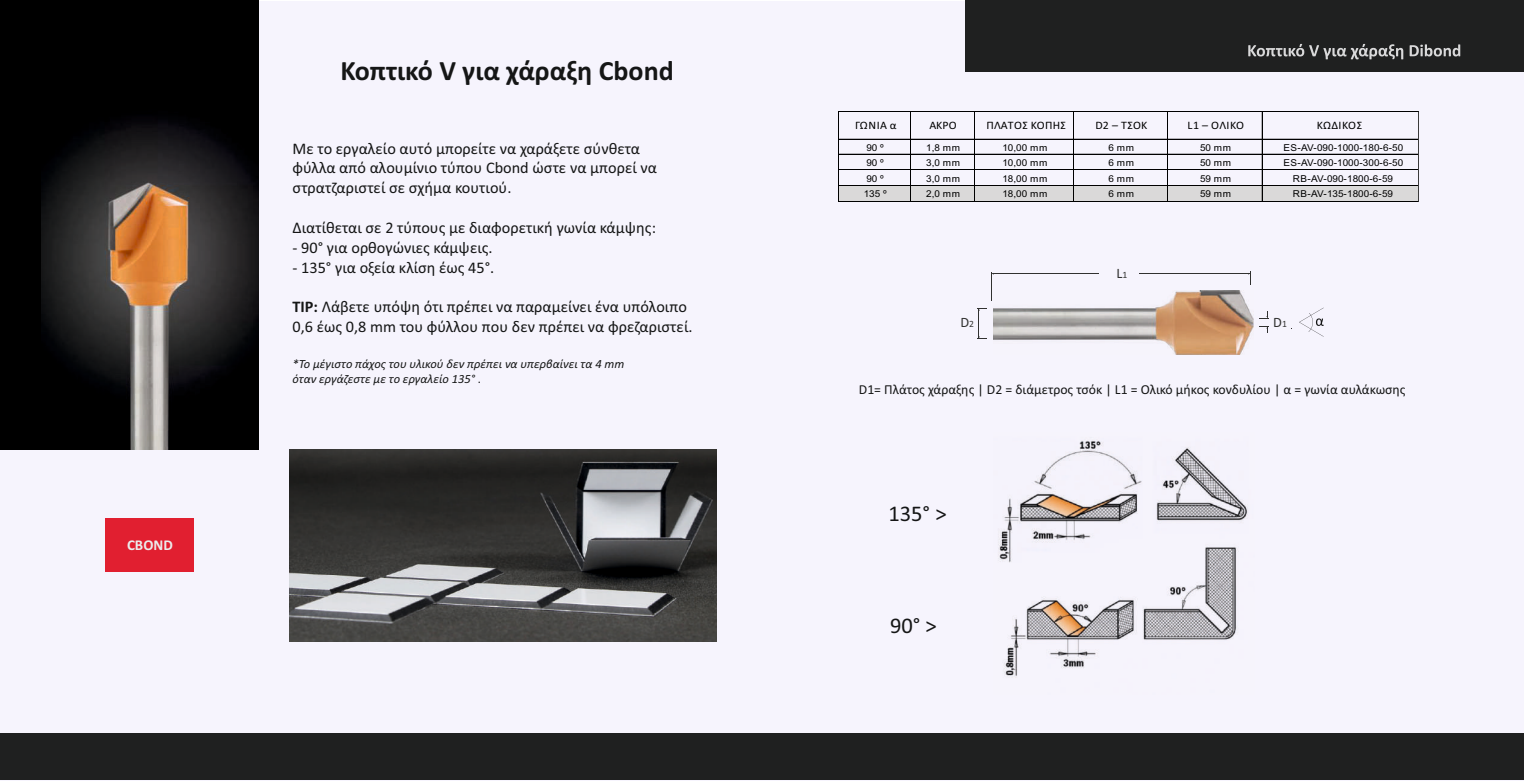
<style>
.page{position:relative;width:1524px;height:781px;background:#fff}
.page>*{position:absolute;margin:0;border:0;box-sizing:border-box;transform-origin:0 0}
.t1{font:700 28px "Calibri";color:#151616}
.t2{font:22.5px "Calibri";color:#151616}
.t3{font:16.25px/19.9px "Calibri";color:#151616}
.t4{font:700 15px "Calibri";color:#ececec}
.t5{font:14.38px "Calibri";color:#313130}
.t6{font:13.75px "Calibri";color:#151616}
.t7{font:italic 12.5px/15.2px "Calibri";color:#151616}
.t8{font:11.38px "Calibri";letter-spacing:.02em;color:#000;scale:1.05 1}
.t9{font:9.5px "Arial";color:#000;scale:1.05 1}
.s1{font-weight:700}
.s2{font-style:normal}
.s3{font-size:9.62px}
</style>
<div class="page">
<div style="left:762px;top:1px;width:762px;height:780px;background:#f6f4fd"></div>
<div style="left:0;top:1px;width:762px;height:780px;background:#f6f4fd"></div>
<div style="left:762px;top:733px;width:762px;height:46px;background:#1f2020"></div>
<div style="left:965px;top:0;width:559px;height:71px;background:#1f2020"></div>
<div style="left:0;top:0;width:258px;height:449px;background:#000"></div>
<div style="left:0;top:733px;width:769px;height:46px;background:#1f2020"></div>
<svg style="left:1248px;top:44px;width:212px;height:15px"></svg>
<img style="left:41px;top:120px;width:217px;height:329px">
<img style="left:290px;top:449px;width:426px;height:192px">
<svg style="left:838px;top:111px;width:581px;height:91px"></svg>
<hr style="left:993px;top:273px;width:105px;height:1px;background:#313130">
<svg style="left:991px;top:272px;width:2px;height:29px"></svg>
<svg style="left:1259px;top:326px;width:9px;height:7px"></svg>
<svg style="left:1259px;top:312px;width:9px;height:7px"></svg>
<svg style="left:1299px;top:308px;width:24px;height:29px"></svg>
<hr style="left:1139px;top:273px;width:110px;height:1px;background:#313130">
<svg style="left:1248px;top:272px;width:3px;height:13px"></svg>
<svg style="left:977px;top:308px;width:9px;height:31px"></svg>
<img style="left:993px;top:291px;width:260px;height:64px">
<img style="left:998px;top:440px;width:250px;height:238px">
<div style="left:106px;top:519px;width:88px;height:53px;background:#e11f30"></div>
<p class="t4" style="left:127px;top:539px;width:47px">CBOND</p>
<h1 class="t1" style="left:340px;top:59px;width:335px">Κοπτικό V για χάραξη Cbond</h1>
<p class="t3" style="left:292px;top:139px;width:366px">Με το εργαλείο αυτό μπορείτε να χαράξετε σύνθετα φύλλα από αλουμίνιο τύπου Cbond ώστε να μπορεί να στρατζαριστεί σε σχήμα κουτιού.</p>
<p class="t3" style="left:292px;top:219px;width:365px">Διατίθεται σε 2 τύπους με διαφορετική γωνία κάμψης:</p>
<p class="t3" style="left:292px;top:239px;width:202px">- 90° για ορθογώνιες κάμψεις.</p>
<p class="t3" style="left:292px;top:258px;width:203px">- 135° για οξεία κλίση έως 45°.</p>
<p class="t3" style="left:292px;top:298px;width:401px"><span class="s1">TIP:</span> Λάβετε υπόψη ότι πρέπει να παραμείνει ένα υπόλοιπο<br>0,6 έως 0,8 mm του φύλλου που δεν πρέπει να φρεζαριστεί.</p>
<p class="t7" style="left:292px;top:357px;width:333px">*Το μέγιστο πάχος του υλικού δεν πρέπει να υπερβαίνει τα 4 mm όταν εργάζεστε με το εργαλείο 135° <span class="s2">.</span></p>
<p class="t8" style="left:855px;top:121px;width:41px">ΓΩΝΙΑ α</p>
<p class="t8" style="left:929px;top:121px;width:28px">ΑΚΡΟ</p>
<p class="t8" style="left:986px;top:121px;width:77px">ΠΛΑΤΟΣ ΚΟΠΗΣ</p>
<p class="t8" style="left:1095px;top:121px;width:51px">D2 – ΤΣΟΚ</p>
<p class="t8" style="left:1187px;top:121px;width:55px">L1 – ΟΛΙΚΟ</p>
<p class="t8" style="left:1317px;top:121px;width:45px">ΚΩΔΙΚΟΣ</p>
<p class="t9" style="left:866px;top:144px;width:18px">90 º</p>
<p class="t9" style="left:926px;top:144px;width:34px">1,8 mm</p>
<p class="t9" style="left:1002px;top:144px;width:44px">10,00 mm</p>
<p class="t9" style="left:1108px;top:144px;width:26px">6 mm</p>
<p class="t9" style="left:1200px;top:144px;width:31px">50 mm</p>
<p class="t9" style="left:1283px;top:144px;width:115px">ES-AV-090-1000-180-6-50</p>
<p class="t9" style="left:866px;top:159px;width:18px">90 º</p>
<p class="t9" style="left:926px;top:159px;width:34px">3,0 mm</p>
<p class="t9" style="left:1002px;top:159px;width:44px">10,00 mm</p>
<p class="t9" style="left:1108px;top:159px;width:26px">6 mm</p>
<p class="t9" style="left:1200px;top:159px;width:31px">50 mm</p>
<p class="t9" style="left:1283px;top:159px;width:115px">ES-AV-090-1000-300-6-50</p>
<p class="t9" style="left:866px;top:175px;width:18px">90 º</p>
<p class="t9" style="left:926px;top:175px;width:34px">3,0 mm</p>
<p class="t9" style="left:1002px;top:175px;width:44px">18,00 mm</p>
<p class="t9" style="left:1108px;top:175px;width:26px">6 mm</p>
<p class="t9" style="left:1200px;top:175px;width:31px">59 mm</p>
<p class="t9" style="left:1293px;top:175px;width:97px">RB-AV-090-1800-6-59</p>
<p class="t9" style="left:864px;top:190px;width:23px">135 º</p>
<p class="t9" style="left:926px;top:190px;width:34px">2,0 mm</p>
<p class="t9" style="left:1002px;top:190px;width:44px">18,00 mm</p>
<p class="t9" style="left:1108px;top:190px;width:26px">6 mm</p>
<p class="t9" style="left:1200px;top:190px;width:31px">59 mm</p>
<p class="t9" style="left:1293px;top:190px;width:97px">RB-AV-135-1800-6-59</p>
<p class="t5" style="left:1116px;top:267px;width:12px">L<span class="s3">1</span></p>
<p class="t5" style="left:960px;top:316px;width:15px">D<span class="s3">2</span></p>
<p class="t5" style="left:1273px;top:316px;width:15px">D<span class="s3">1</span></p>
<p class="t6" style="left:859px;top:384px;width:548px">D1= Πλάτος χάραξης | D2 = διάμετρος τσόκ | L1 = Ολικό μήκος κονδυλίου | α = γωνία αυλάκωσης</p>
<h2 class="t2" style="left:888px;top:504px;width:60px">135° &gt;</h2>
<h2 class="t2" style="left:890px;top:616px;width:48px">90° &gt;</h2>
</div>
